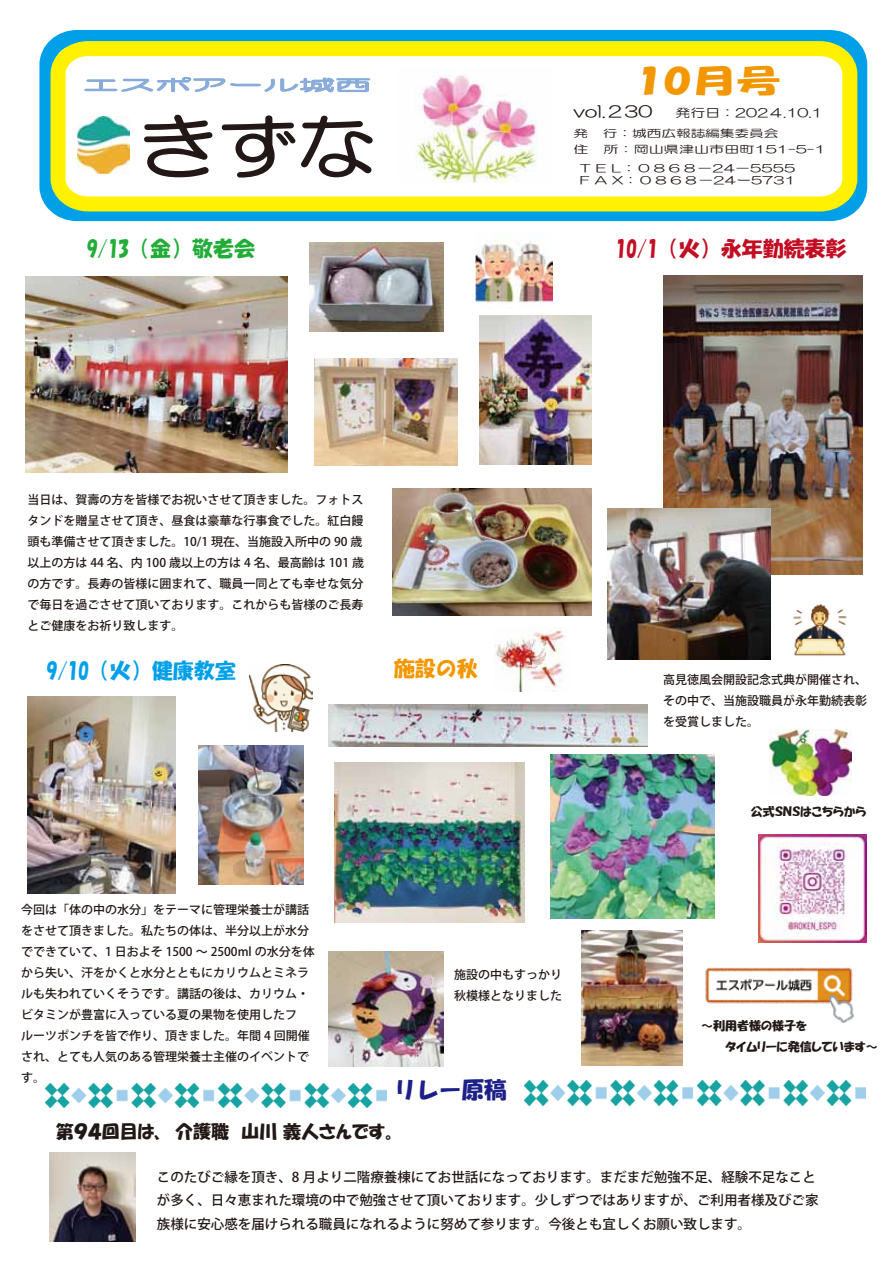
<style>
.page{position:relative;width:893px;height:1263px;background:#fff}
.page>*{position:absolute;margin:0;border:0;box-sizing:border-box;transform-origin:0 0}
.t1{font:68.1px "HG Maru Gothic MPRO";color:#221815;scale:1.17 1}
.t2{font:31.5px "HGS Soei Kakupoptai";color:#f39700;scale:1.41 1}
.t3{font:22.5px "HGS Soei Kakupoptai";color:#1d2088}
.t4{font:21px "HG Soei Kakupoptai";color:#c30d23}
.t5{font:21px "HG Soei Kakupoptai";color:#00a0e9}
.t6{font:21px "HG Soei Kakupoptai";color:#22ac38}
.t7{font:21px "HG Soei Kakupoptai";color:#f39700}
.t8{font:18px "HGP Soei Kakupoptai";color:#221815}
.t9{font:15.6px "HG Maru Gothic MPRO";color:#221815;scale:1.21 1}
.t10{font:15px "HG Maru Gothic MPRO";color:#88abda;scale:2.4 1}
.t11{font:500 13.5px/23.7px "Koz Go Pro";color:#221815}
.t12{font:500 12px/21px "Koz Go Pro";color:#221815}
.t13{font:12px/21px "HGP Soei Kakupoptai";color:#221815}
.t14{font:11.85px "HG Maru Gothic MPRO";color:#221815;scale:1.25 1}
.t15{font:10.5px/11.7px "HG Maru Gothic MPRO";color:#221815;scale:1.45 1}
.t16{font:10.5px "HG Maru Gothic MPRO";color:#221815;scale:1.44 1}
.t17{font:10.5px "HG Maru Gothic MPRO";color:#221815;scale:1.4 1}
</style>
<div class="page">
<div style="left:39px;top:30px;width:828px;height:191px;border:15px solid #00a0e9;border-radius:29px"></div>
<svg style="left:43px;top:34px;width:822px;height:185px"></svg>
<svg style="left:143px;top:114px;width:70px;height:64px"></svg>
<svg style="left:221px;top:115px;width:152px;height:63px"></svg>
<svg style="left:84px;top:76px;width:287px;height:17px"></svg>
<img style="left:78px;top:117px;width:51px;height:56px">
<img style="left:705px;top:967px;width:149px;height:56px">
<img style="left:758px;top:834px;width:108px;height:109px">
<img style="left:46px;top:1083px;width:340px;height:25px">
<img style="left:525px;top:1080px;width:340px;height:25px">
<img style="left:476px;top:240px;width:76px;height:63px">
<img style="left:398px;top:68px;width:153px;height:114px">
<img style="left:495px;top:628px;width:69px;height:64px">
<img style="left:250px;top:664px;width:62px;height:67px">
<img style="left:793px;top:604px;width:54px;height:52px">
<img style="left:664px;top:275px;width:198px;height:300px">
<img style="left:199px;top:745px;width:104px;height:139px">
<img style="left:392px;top:488px;width:199px;height:127px">
<img style="left:310px;top:242px;width:133px;height:90px">
<img style="left:50px;top:1153px;width:85px;height:89px">
<img style="left:315px;top:359px;width:143px;height:107px">
<img style="left:581px;top:930px;width:102px;height:136px">
<img style="left:480px;top:316px;width:111px;height:148px">
<img style="left:335px;top:763px;width:190px;height:160px">
<img style="left:550px;top:755px;width:164px;height:164px">
<img style="left:25px;top:276px;width:262px;height:196px">
<img style="left:329px;top:951px;width:115px;height:115px">
<img style="left:27px;top:696px;width:148px;height:197px">
<img style="left:329px;top:704px;width:319px;height:42px">
<img style="left:607px;top:509px;width:164px;height:151px">
<img style="left:770px;top:730px;width:81px;height:66px">
<p class="t10" style="left:83px;top:78px;width:122px">エスポアール城西</p>
<h1 class="t1" style="left:138px;top:112px;width:206px">きずな</h1>
<h3 class="t6" style="left:87px;top:238px;width:169px">9/13（金）敬老会</h3>
<h2 class="t2" style="left:635px;top:64px;width:105px">10月号</h2>
<h3 class="t9" style="left:574px;top:104px;width:67px">vol.２30</h3>
<p class="t14" style="left:676px;top:106px;width:119px">発行日：202４.10.1</p>
<p class="t17" style="left:573px;top:128px;width:148px">発　行：城西広報誌編集委員会</p>
<p class="t15" style="left:580px;top:162px;width:150px">T E L：０８６８－24－5555<br>F A X：０８６８－24ー5731</p>
<p class="t16" style="left:573px;top:144px;width:177px">住　所：岡山県津山市田町151-5-1</p>
<h3 class="t4" style="left:616px;top:238px;width:233px">10/1（火）永年勤続表彰</h3>
<p class="t12" style="left:27px;top:490px;width:338px">当日は、賀壽の方を皆様でお祝いさせて頂きました。フォトスタンドを贈呈させて頂き、昼食は豪華な行事食でした。紅白饅頭も準備させて頂きました。10/1 現在、当施設入所中の 90 歳以上の方は 44 名、内 100 歳以上の方は 4 名、最高齢は 101 歳の方です。長寿の皆様に囲まれて、職員一同とても幸せな気分で毎日を過ごさせて頂いております。これからも皆様のご長寿とご健康をお祈り致します。</p>
<h3 class="t5" style="left:47px;top:659px;width:190px">9/10（火）健康教室</h3>
<h3 class="t7" style="left:394px;top:658px;width:85px">施設の秋</h3>
<p class="t12" style="left:21px;top:900px;width:295px">今回は「体の中の水分」をテーマに管理栄養士が講話をさせて頂きました。私たちの体は、半分以上が水分でできていて、1 日およそ 1500 ～ 2500ml の水分を体から失い、汗をかくと水分とともにカリウムとミネラルも失われていくそうです。講話の後は、カリウム・ビタミンが豊富に入っている夏の果物を使用したフ<br>ルーツポンチを皆で作り、頂きました。年間 4 回開催され、とても人気のある管理栄養士主催のイベントです。</p>
<p class="t12" style="left:454px;top:964px;width:109px">施設の中もすっかり秋模様となりました</p>
<h3 class="t3" style="left:394px;top:1079px;width:114px">リレー原稿</h3>
<p class="t12" style="left:663px;top:669px;width:205px;text-align:justify">高見徳風会開設記念式典が開催され、その中で、当施設職員が永年勤続表彰を受賞しました。</p>
<p class="t13" style="left:751px;top:801px;width:117px">公式ＳＮＳはこちらから</p>
<p class="t13" style="left:701px;top:1015px;width:178px">～利用者様の様子を<br>　　　タイムリーに発信しています～</p>
<h3 class="t8" style="left:56px;top:1122px;width:343px">第９４回目は、介護職　山川 義人さんです。</h3>
<p class="t11" style="left:157px;top:1165px;width:663px">このたびご縁を頂き、8 月より二階療養棟にてお世話になっております。まだまだ勉強不足、経験不足なことが多く、日々恵まれた環境の中で勉強させて頂いております。少しずつではありますが、ご利用者様及びご家族様に安心感を届けられる職員になれるように努めて参ります。今後とも宜しくお願い致します。</p>
</div>
